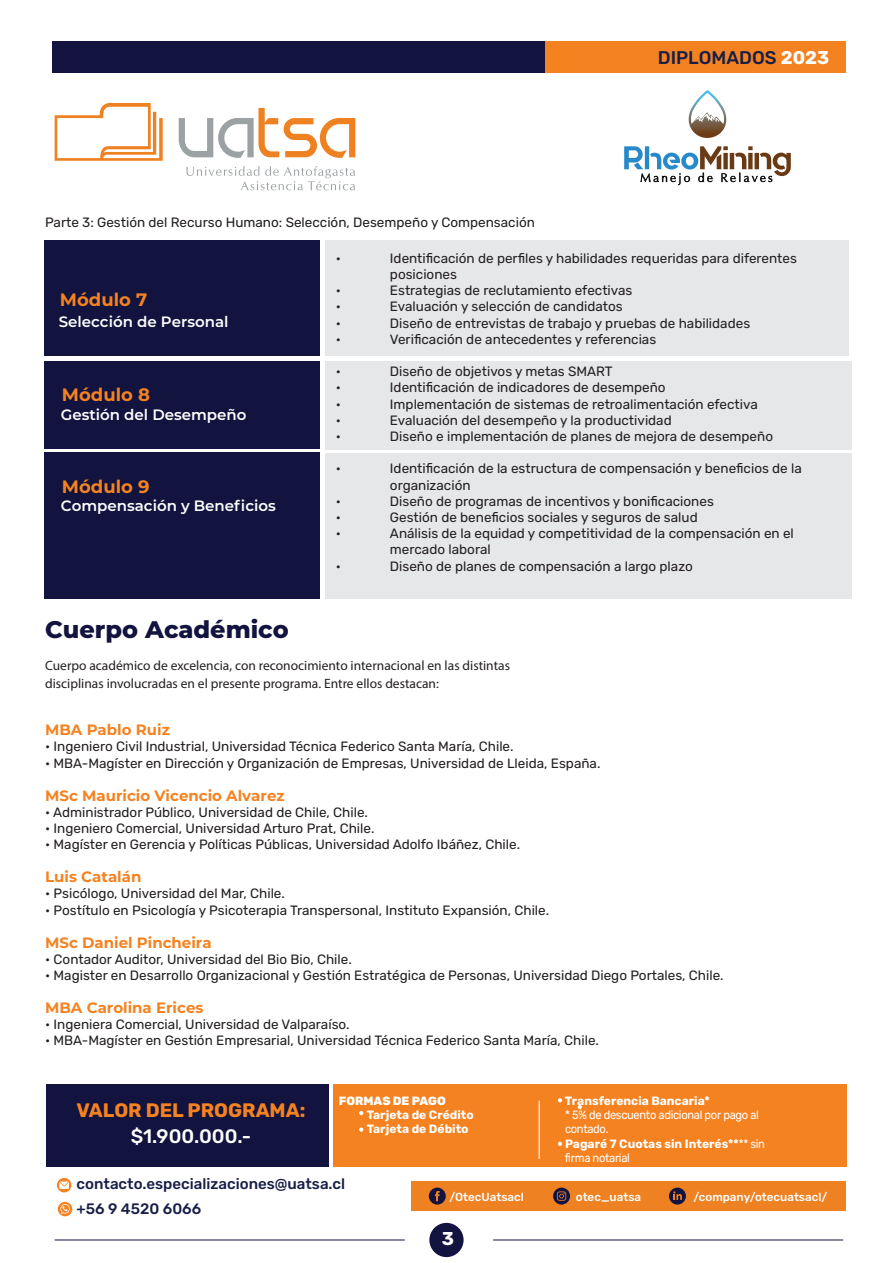
<style>
.page{position:relative;width:893px;height:1263px;background:#fff}
.page>*{position:absolute;margin:0;border:0;box-sizing:border-box;transform-origin:0 0}
.t1{font:800 24px "Montserrat";color:#12133e}
.t2{font:700 19.5px "Rubik";color:#f58220}
.t3{font:500 19.5px "Rubik";color:#fff}
.t4{font:700 18.6px "Rubik";color:#fff}
.t5{font:500 18.3px "Rubik";color:#171e47}
.t6{font:700 18px "Montserrat";color:#f58220}
.t7{font:500 15.15px/25.2px "Rubik";color:#171e47}
.t8{font:700 15px "Montserrat";color:#f58220}
.t9{font:600 15px "Montserrat";color:#fff}
.t10{font:13.5px/16.2px "Rubik";color:#231f20}
.t11{font:13.5px/18px "Myriad Pro";color:#231f20}
.t12{font:12px/14.4px "Rubik";letter-spacing:-.03em;color:#fff;scale:.93 1}
.t13{font:700 12px/14.4px "Rubik";color:#fff}
.t14{font:800 12px "Rubik";color:#fff}
.t15{font:500 11.7px "Rubik";color:#fff}
.s1{font-weight:700;color:#fff}
.s2{font-weight:700}
</style>
<div class="page">
<svg style="left:179px;top:108px;width:176px;height:50px"></svg>
<svg style="left:186px;top:166px;width:169px;height:24px"></svg>
<svg style="left:55px;top:103px;width:108px;height:58px"></svg>
<div style="left:52px;top:41px;width:493px;height:32px;background:#12133e"></div>
<div style="left:545px;top:41px;width:301px;height:32px;background:#f58220"></div>
<svg style="left:688px;top:90px;width:38px;height:48px"></svg>
<svg style="left:624px;top:146px;width:167px;height:39px"></svg>
<div style="left:429px;top:1223px;width:35px;height:34px;background:#12133e;border-radius:50%"></div>
<hr style="left:55px;top:1240px;width:350px;height:1px;background:#12133e">
<hr style="left:493px;top:1240px;width:350px;height:1px;background:#12133e">
<div style="left:325px;top:241px;width:524px;height:115px;background:#e6e7e9"></div>
<div style="left:325px;top:362px;width:526px;height:88px;background:#e6e7e9"></div>
<div style="left:45px;top:241px;width:275px;height:115px;background:#12133e"></div>
<div style="left:44px;top:361px;width:275px;height:87px;background:#12133e"></div>
<div style="left:333px;top:1084px;width:513px;height:83px;background:#f58220"></div>
<div style="left:47px;top:1084px;width:282px;height:83px;background:#12133e"></div>
<hr style="left:539px;top:1100px;width:1px;height:59px;background:#fff">
<svg style="left:359px;top:1111px;width:4px;height:4px"></svg>
<svg style="left:359px;top:1127px;width:4px;height:5px"></svg>
<svg style="left:558px;top:1098px;width:4px;height:4px"></svg>
<svg style="left:578px;top:1105px;width:4px;height:4px"></svg>
<svg style="left:558px;top:1142px;width:4px;height:4px"></svg>
<div style="left:325px;top:453px;width:526px;height:145px;background:#e6e7e9"></div>
<div style="left:44px;top:452px;width:275px;height:146px;background:#12133e"></div>
<div style="left:57px;top:1178px;width:14px;height:14px;background:#f58220;border-radius:50%"></div>
<svg style="left:59px;top:1181px;width:10px;height:8px"></svg>
<div style="left:58px;top:1202px;width:14px;height:14px;background:#f58220;border-radius:50%"></div>
<svg style="left:60px;top:1204px;width:10px;height:10px"></svg>
<div style="left:411px;top:1181px;width:435px;height:30px;background:#ee8222"></div>
<div style="left:669px;top:1187px;width:17px;height:17px;background:#12133e;border-radius:8px"></div>
<svg style="left:673px;top:1191px;width:9px;height:9px"></svg>
<div style="left:429px;top:1187px;width:17px;height:17px;background:#12133e;border-radius:8px"></div>
<svg style="left:435px;top:1191px;width:5px;height:10px"></svg>
<svg style="left:553px;top:1187px;width:17px;height:17px"></svg>
<svg style="left:557px;top:1191px;width:9px;height:10px"></svg>
<p class="t10" style="left:45px;top:215px;width:491px">Parte 3: Gestión del Recurso Humano: Selección, Desempeño y Compensación</p>
<h3 class="t5" style="left:658px;top:47px;width:173px">DIPLOMADOS <span class="s1">2023</span></h3>
<h3 class="t6" style="left:60px;top:286px;width:89px">Módulo 7</h3>
<p class="t9" style="left:59px;top:311px;width:171px">Selección de Personal</p>
<h3 class="t6" style="left:62px;top:382px;width:89px">Módulo 8</h3>
<p class="t9" style="left:61px;top:404px;width:187px">Gestión del Desempeño</p>
<h3 class="t6" style="left:62px;top:474px;width:89px">Módulo 9</h3>
<p class="t9" style="left:61px;top:495px;width:216px">Compensación y Beneficios</p>
<p class="t10" style="left:336px;top:250px;width:7px">•</p>
<p class="t10" style="left:390px;top:250px;width:409px">Identificación de perfiles y habilidades requeridas para diferentes posiciones</p>
<p class="t10" style="left:336px;top:283px;width:7px">•</p>
<p class="t10" style="left:390px;top:283px;width:244px">Estrategias de reclutamiento efectivas</p>
<p class="t10" style="left:336px;top:299px;width:7px">•</p>
<p class="t10" style="left:390px;top:299px;width:234px">Evaluación y selección de candidatos</p>
<p class="t10" style="left:336px;top:315px;width:7px">•</p>
<p class="t10" style="left:390px;top:315px;width:362px">Diseño de entrevistas de trabajo y pruebas de habilidades</p>
<p class="t10" style="left:336px;top:331px;width:7px">•</p>
<p class="t10" style="left:390px;top:331px;width:268px">Verificación de antecedentes y referencias</p>
<p class="t10" style="left:336px;top:364px;width:7px">•</p>
<p class="t10" style="left:390px;top:364px;width:224px">Diseño de objetivos y metas SMART</p>
<p class="t10" style="left:336px;top:380px;width:7px">•</p>
<p class="t10" style="left:390px;top:380px;width:277px">Identificación de indicadores de desempeño</p>
<p class="t10" style="left:336px;top:396px;width:7px">•</p>
<p class="t10" style="left:390px;top:396px;width:369px">Implementación de sistemas de retroalimentación efectiva</p>
<p class="t10" style="left:336px;top:412px;width:7px">•</p>
<p class="t10" style="left:390px;top:412px;width:283px">Evaluación del desempeño y la productividad</p>
<p class="t10" style="left:336px;top:429px;width:7px">•</p>
<p class="t10" style="left:390px;top:429px;width:385px">Diseño e implementación de planes de mejora de desempeño</p>
<p class="t10" style="left:336px;top:461px;width:7px">•</p>
<p class="t10" style="left:390px;top:461px;width:413px">Identificación de la estructura de compensación y beneficios de la organización</p>
<p class="t10" style="left:336px;top:493px;width:7px">•</p>
<p class="t10" style="left:390px;top:493px;width:325px">Diseño de programas de incentivos y bonificaciones</p>
<p class="t10" style="left:336px;top:510px;width:7px">•</p>
<p class="t10" style="left:390px;top:510px;width:309px">Gestión de beneficios sociales y seguros de salud</p>
<p class="t10" style="left:336px;top:526px;width:7px">•</p>
<p class="t10" style="left:390px;top:526px;width:405px">Análisis de la equidad y competitividad de la compensación en el mercado laboral</p>
<p class="t10" style="left:336px;top:558px;width:7px">•</p>
<p class="t10" style="left:390px;top:558px;width:304px">Diseño de planes de compensación a largo plazo</p>
<h1 class="t1" style="left:45px;top:611px;width:245px">Cuerpo Académico</h1>
<p class="t11" style="left:45px;top:656px;width:466px">Cuerpo académico de excelencia, con reconocimiento internacional en las distintas disciplinas involucradas en el presente programa. Entre ellos destacan:</p>
<p class="t8" style="left:45px;top:719px;width:126px">MBA Pablo Ruiz</p>
<p class="t10" style="left:45px;top:739px;width:470px">• Ingeniero Civil Industrial, Universidad Técnica Federico Santa María, Chile.</p>
<p class="t10" style="left:45px;top:755px;width:557px">• MBA-Magíster en Dirección y Organización de Empresas, Universidad de Lleida, España.</p>
<p class="t8" style="left:45px;top:784px;width:241px">MSc Mauricio Vicencio Alvarez</p>
<p class="t10" style="left:45px;top:804px;width:324px">• Administrador Público, Universidad de Chile, Chile.</p>
<p class="t10" style="left:45px;top:820px;width:331px">• Ingeniero Comercial, Universidad Arturo Prat, Chile.</p>
<p class="t10" style="left:45px;top:837px;width:476px">• Magíster en Gerencia y Políticas Públicas, Universidad Adolfo Ibáñez, Chile.</p>
<p class="t8" style="left:45px;top:866px;width:98px">Luis Catalán</p>
<p class="t10" style="left:45px;top:886px;width:241px">• Psicólogo, Universidad del Mar, Chile.</p>
<p class="t10" style="left:45px;top:902px;width:506px">• Postítulo en Psicología y Psicoterapia Transpersonal, Instituto Expansión, Chile.</p>
<p class="t8" style="left:45px;top:931px;width:168px">MSc Daniel Pincheira</p>
<p class="t10" style="left:45px;top:951px;width:308px">• Contador Auditor, Universidad del Bio Bio, Chile.</p>
<p class="t10" style="left:45px;top:967px;width:680px">• Magister en Desarrollo Organizacional y Gestión Estratégica de Personas, Universidad Diego Portales, Chile.</p>
<p class="t8" style="left:45px;top:997px;width:160px">MBA Carolina Erices</p>
<p class="t10" style="left:45px;top:1017px;width:306px">• Ingeniera Comercial, Universidad de Valparaíso.</p>
<p class="t10" style="left:45px;top:1033px;width:555px">• MBA-Magíster en Gestión Empresarial, Universidad Técnica Federico Santa María, Chile.</p>
<h2 class="t2" style="left:76px;top:1099px;width:230px">VALOR DEL PROGRAMA:</h2>
<h2 class="t3" style="left:131px;top:1125px;width:122px">$1.900.000.-</h2>
<p class="t14" style="left:339px;top:1094px;width:108px">FORMAS DE PAGO</p>
<p class="t13" style="left:367px;top:1108px;width:109px">Tarjeta de Crédito<br>Tarjeta de Débito</p>
<p class="t13" style="left:565px;top:1093px;width:146px">Transferencia Bancaria*</p>
<p class="t12" style="left:565px;top:1108px;width:217px">* 5% de descuento adicional por pago al contado.<br><span class="s2">Pagaré 7 Cuotas sin Interés**</span>** sin firma notarial</p>
<p class="t7" style="left:77px;top:1171px;width:270px">contacto.especializaciones@uatsa.cl +56 9 4520 6066</p>
<p class="t15" style="left:450px;top:1190px;width:76px">/OtecUatsacl</p>
<p class="t15" style="left:576px;top:1190px;width:67px">otec_uatsa</p>
<p class="t15" style="left:693px;top:1190px;width:135px">/company/otecuatsacl/</p>
<h3 class="t4" style="left:442px;top:1228px;width:14px">3</h3>
</div>
